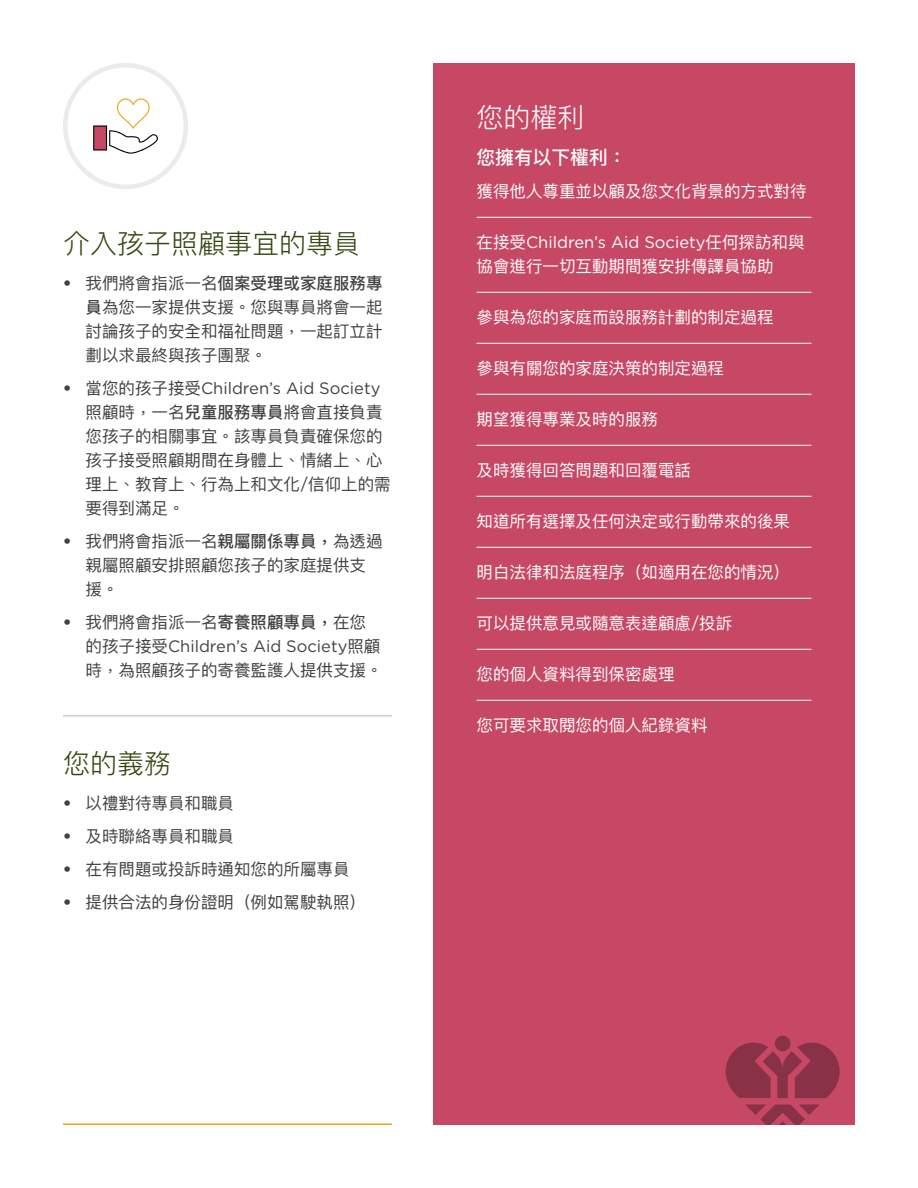
<style>
.page{position:relative;width:918px;height:1188px;background:#fff}
.page>*{position:absolute;margin:0;border:0;box-sizing:border-box;transform-origin:0 0}
.t1{font:300 27px "Ping Fang HK";color:#34460e}
.t2{font:300 27px "Ping Fang HK";color:#fff}
.t3{font:500 18.75px "Ping Fang HK";color:#fff}
.t4{font:16.5px/24px "Ping Fang HK";color:#414042}
.t5{font:16.5px "Ping Fang HK";color:#fff}
.t6{font:16.5px "Gotham";color:#414042}
.t7{font:16.5px "Gotham";color:#fff}
.s1{font-weight:500}
.s2{font-family:"Ping Fang HK"}
</style>
<div class="page">
<hr style="left:63px;top:1124px;width:329px;height:1px;background:#e7a614">
<hr style="left:63px;top:716px;width:329px;height:1px;background:#b1b4b6">
<svg style="left:93px;top:98px;width:65px;height:56px"></svg>
<div style="left:63px;top:63px;width:125px;height:126px;border:4px solid #ebebec;border-radius:50%"></div>
<div style="left:433px;top:64px;width:422px;height:1061px;background:#c64864"></div>
<hr style="left:477px;top:217px;width:335px;height:1px;background:#fff">
<hr style="left:477px;top:292px;width:335px;height:1px;background:#fff">
<hr style="left:477px;top:343px;width:335px;height:1px;background:#fff">
<hr style="left:477px;top:394px;width:335px;height:1px;background:#fff">
<hr style="left:477px;top:445px;width:335px;height:1px;background:#fff">
<hr style="left:477px;top:496px;width:335px;height:1px;background:#fff">
<hr style="left:477px;top:547px;width:335px;height:1px;background:#fff">
<hr style="left:477px;top:598px;width:335px;height:1px;background:#fff">
<hr style="left:477px;top:649px;width:335px;height:1px;background:#fff">
<hr style="left:477px;top:700px;width:335px;height:1px;background:#fff">
<svg style="left:745px;top:1104px;width:75px;height:20px"></svg>
<svg style="left:726px;top:1036px;width:114px;height:62px"></svg>
<h1 class="t1" style="left:63px;top:227px;width:298px">介入孩子照顧事宜的專員</h1>
<p class="t4" style="left:86px;top:271px;width:298px;text-align:justify;text-indent:-23px">• 我們將會指派一名<span class="s1">個案受理或家庭服務專員</span>為您一家提供支援。您與專員將會一起討論孩子的安全和福祉問題，一起訂立計劃以求最終與孩子團聚。</p>
<p class="t6" style="left:63px;top:377px;width:319px"><span class="s2">• 當您的孩子接受</span>Children’s Aid Society</p>
<p class="t4" style="left:86px;top:400px;width:307px">照顧時，一名<span class="s1">兒童服務專員</span>將會直接負責您孩子的相關事宜。該專員負責確保您的孩子接受照顧期間在身體上、情緒上、心理上、教育上、行為上和文化/信仰上的需要得到滿足。</p>
<p class="t4" style="left:86px;top:529px;width:298px;text-indent:-23px">• 我們將會指派一名<span class="s1">親屬關係專員，</span>為透過親屬照顧安排照顧您孩子的家庭提供支援。</p>
<p class="t4" style="left:63px;top:610px;width:305px">• 我們將會指派一名<span class="s1">寄養照顧專員，</span>在您</p>
<p class="t6" style="left:86px;top:635px;width:296px"><span class="s2">的孩子接受</span>Children’s Aid Society<span class="s2">照顧</span></p>
<p class="t4" style="left:86px;top:658px;width:298px">時，為照顧孩子的寄養監護人提供支援。</p>
<h1 class="t1" style="left:63px;top:747px;width:109px">您的義務</h1>
<p class="t4" style="left:63px;top:791px;width:173px">• 以禮對待專員和職員</p>
<p class="t4" style="left:63px;top:824px;width:173px">• 及時聯絡專員和職員</p>
<p class="t4" style="left:63px;top:857px;width:288px">• 在有問題或投訴時通知您的所屬專員</p>
<p class="t4" style="left:63px;top:890px;width:305px">• 提供合法的身份證明（例如駕駛執照）</p>
<h1 class="t2" style="left:477px;top:101px;width:109px">您的權利</h1>
<p class="t3" style="left:477px;top:146px;width:151px">您擁有以下權利：</p>
<p class="t5" style="left:477px;top:181px;width:331px">獲得他人尊重並以顧及您文化背景的方式對待</p>
<p class="t7" style="left:477px;top:232px;width:329px"><span class="s2">在接受</span>Children’s Aid Society<span class="s2">任何探訪和與</span></p>
<p class="t5" style="left:477px;top:256px;width:298px">協會進行一切互動期間獲安排傳譯員協助</p>
<p class="t5" style="left:477px;top:307px;width:298px">參與為您的家庭而設服務計劃的制定過程</p>
<p class="t5" style="left:477px;top:358px;width:249px">參與有關您的家庭決策的制定過程</p>
<p class="t5" style="left:477px;top:409px;width:183px">期望獲得專業及時的服務</p>
<p class="t5" style="left:477px;top:460px;width:216px">及時獲得回答問題和回覆電話</p>
<p class="t5" style="left:477px;top:511px;width:315px">知道所有選擇及任何決定或行動帶來的後果</p>
<p class="t5" style="left:477px;top:562px;width:315px">明白法律和法庭程序（如適用在您的情況）</p>
<p class="t5" style="left:477px;top:613px;width:257px">可以提供意見或隨意表達顧慮/投訴</p>
<p class="t5" style="left:477px;top:664px;width:199px">您的個人資料得到保密處理</p>
<p class="t5" style="left:477px;top:715px;width:232px">您可要求取閱您的個人紀錄資料</p>
</div>
